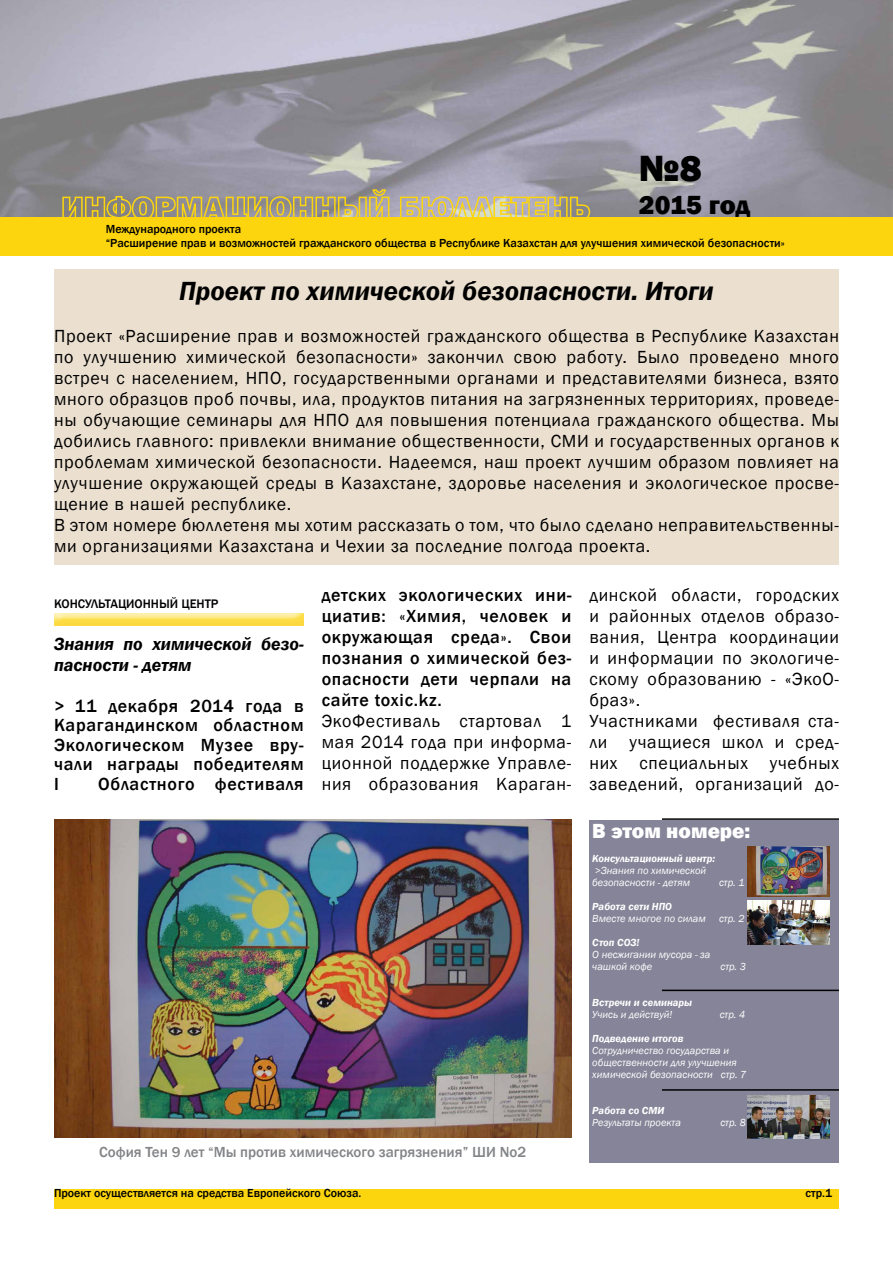
<style>
.page{position:relative;width:893px;height:1263px;background:#fff}
.page>*{position:absolute;margin:0;border:0;box-sizing:border-box;transform-origin:0 0}
.t1{font:800 37.5px "Franklin Gothic";color:#000}
.t2{font:italic 600 27px "Franklin Gothic";color:#000}
.t3{font:800 27px "Franklin Gothic";color:#000}
.t4{font:800 21px "Franklin Gothic";color:#fff}
.t5{font:18px/21px "Franklin Gothic";letter-spacing:.04em;color:#000}
.t6{font:500 18px/21px "Franklin Gothic";letter-spacing:.04em;color:#000;text-align:justify}
.t7{font:italic 600 18px/21px "Franklin Gothic";color:#000}
.t8{font:500 15px "Franklin Gothic";color:#828487}
.t9{font:500 12.75px "Franklin Gothic";color:#000}
.t10{font:500 12px/14.4px "Franklin Gothic";color:#000}
.t11{font:italic 10.5px/12px "Franklin Gothic";color:#fff}
.t12{font:italic 600 10.5px "Franklin Gothic";color:#fff}
</style>
<div class="page">
<img style="left:0;top:0;width:893px;height:217px">
<div style="left:0;top:217px;width:893px;height:38px;background:#fcd50e"></div>
<svg style="left:62px;top:189px;width:328px;height:28px;background:#a79d77"></svg>
<svg style="left:399px;top:196px;width:192px;height:21px;background:#c5b987"></svg>
<div style="left:54px;top:1189px;width:785px;height:19px;background:#fcd50e"></div>
<div style="left:589px;top:820px;width:250px;height:342px;background:#868498"></div>
<hr style="left:662px;top:818px;width:177px;height:2px;background:#000">
<hr style="left:662px;top:989px;width:177px;height:2px;background:#000">
<hr style="left:662px;top:1089px;width:177px;height:2px;background:#000">
<img style="left:747px;top:901px;width:82px;height:43px">
<img style="left:747px;top:1095px;width:82px;height:44px">
<img style="left:747px;top:846px;width:82px;height:50px">
<div style="left:54px;top:270px;width:785px;height:295px;background:#ebe0d0"></div>
<div style="left:54px;top:613px;width:250px;height:14px;background:#fff200;opacity:.75"></div>
<img style="left:54px;top:820px;width:517px;height:317px">
<h1 class="t1" style="left:639px;top:144px;width:64px">№8</h1>
<h2 class="t3" style="left:639px;top:187px;width:113px">2015 год</h2>
<p class="t10" style="left:106px;top:222px;width:680px">Международного проекта<br>“Расширение прав и возможностей гражданского общества в Республике Казахстан для улучшения химической безопасности»</p>
<h2 class="t2" style="left:179px;top:273px;width:536px">Проект по химической безопасности. Итоги</h2>
<p class="t5" style="left:54px;top:326px;width:786px">Проект «Расширение прав и возможностей гражданского общества в Республике Казахстан по улучшению химической безопасности» закончил свою работу. Было проведено много встреч с населением, НПО, государственными органами и представителями бизнеса, взято много образцов проб почвы, ила, продуктов питания на загрязненных территориях, проведе&shy;ны обучающие семинары для НПО для повышения потенциала гражданского общества. Мы добились главного: привлекли внимание общественности, СМИ и государственных органов к проблемам химической безопасности. Надеемся, наш проект лучшим образом повлияет на улучшение окружающей среды в Казахстане, здоровье населения и экологическое просве&shy;щение в нашей республике.<br>В этом номере бюллетеня мы хотим рассказать о том, что было сделано неправительственны&shy;ми организациями Казахстана и Чехии за последние полгода проекта.</p>
<p class="t9" style="left:54px;top:596px;width:166px">КОНСУЛЬТАЦИОННЫЙ ЦЕНТР</p>
<p class="t7" style="left:54px;top:634px;width:251px">Знания по химической безо&shy;пасности - детям</p>
<p class="t6" style="left:54px;top:696px;width:251px;line-height:19.5px">&gt; 11 декабря 2014 года в Карагандинском областном Экологическом Музее вру&shy;чали награды победителям I</p>
<p class="t6" style="left:98px;top:773px;width:207px">Областного фестиваля</p>
<p class="t6" style="left:322px;top:584px;width:251px">детских экологических ини&shy;циатив: «Химия, человек и окружающая среда». Свои познания о химической без&shy;опасности дети черпали на сайте toxic.kz.</p>
<p class="t5" style="left:322px;top:711px;width:251px;text-align:justify">ЭкоФестиваль стартовал 1 мая 2014 года при информа&shy;ционной поддержке Управле&shy;ния образования Караган-</p>
<p class="t8" style="left:99px;top:1142px;width:428px">София Тен 9 лет “Мы против химического загрязнения” ШИ No2</p>
<p class="t5" style="left:589px;top:585px;width:251px">динской области, городских и районных отделов образо&shy;вания, Центра координации и информации по экологиче&shy;скому образованию - «ЭкоО&shy;браз».<br>Участниками фестиваля ста&shy;ли учащиеся школ и сред&shy;них специальных учебных заведений, организаций до-</p>
<p class="t4" style="left:592px;top:817px;width:160px">В этом номере:</p>
<p class="t12" style="left:592px;top:851px;width:124px">Консультационный центр:</p>
<p class="t11" style="left:592px;top:864px;width:115px">&gt;Знания по химической безопасности - детям</p>
<p class="t11" style="left:719px;top:876px;width:27px">стр. 1</p>
<p class="t12" style="left:592px;top:899px;width:81px">Работа сети НПО</p>
<p class="t11" style="left:592px;top:912px;width:115px">Вместе многое по силам</p>
<p class="t11" style="left:719px;top:912px;width:27px">стр. 2</p>
<p class="t12" style="left:592px;top:935px;width:49px">Стоп СОЗ!</p>
<p class="t11" style="left:592px;top:948px;width:120px">О несжигании мусора - за чашкой кофе</p>
<p class="t11" style="left:720px;top:960px;width:27px">стр. 3</p>
<p class="t12" style="left:592px;top:995px;width:101px">Встречи и семинары</p>
<p class="t11" style="left:592px;top:1008px;width:82px">Учись и действуй!</p>
<p class="t11" style="left:720px;top:1008px;width:27px">стр. 4</p>
<p class="t12" style="left:592px;top:1031px;width:93px">Подведение итогов</p>
<p class="t11" style="left:592px;top:1044px;width:156px">Сотрудничество государства и общественности для улучшения химической безопасности стр. 7</p>
<p class="t12" style="left:592px;top:1103px;width:74px">Работа со СМИ</p>
<p class="t11" style="left:592px;top:1116px;width:90px">Результаты проекта</p>
<p class="t11" style="left:720px;top:1116px;width:27px">стр. 8</p>
<p class="t10" style="left:54px;top:1185px;width:309px">Проект осуществляется на средства Европейского Союза.</p>
<p class="t10" style="left:805px;top:1185px;width:28px">стр.1</p>
</div>
